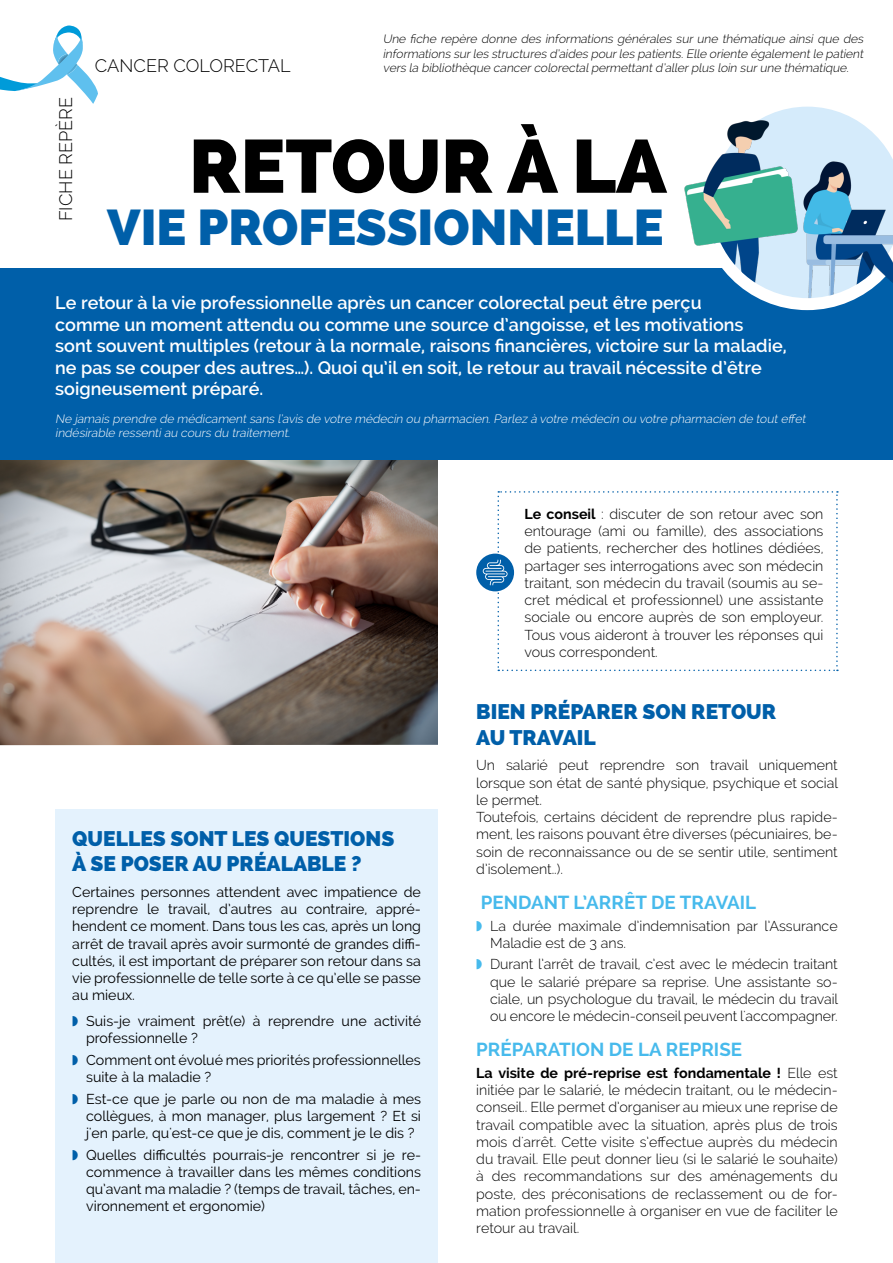
<style>
.page{position:relative;width:893px;height:1263px;background:#fff}
.page>*{position:absolute;margin:0;border:0;box-sizing:border-box;transform-origin:0 0}
.t1{font:800 75px "Raleway";color:#000}
.t2{font:800 49.95px "Raleway";color:#005fa9}
.t3{font:800 21px/25.2px "Raleway";color:#005fa9}
.t4{font:700 18.75px "Raleway";color:#47baec}
.t5{font:600 18px/21.6px "Raleway";color:#fff}
.t6{font:300 18px "Raleway";color:#000}
.t7{font:300 14.25px/17.2px "Raleway";color:#000;text-align:justify}
.t8{font:14.25px/17.2px "Raleway";color:#000;text-align:justify}
.t9{font:italic 300 12px/14.4px "Raleway";color:#000;text-align:justify}
.t10{font:italic 300 12px/14.4px "Raleway";color:#fff}
.s1{color:#005fa9}
.s2{font-weight:700}
.s3{color:#47baec}
</style>
<div class="page">
<img style="left:0;top:460px;width:438px;height:285px">
<div style="left:0;top:269px;width:893px;height:191px;background:#005fa9"></div>
<svg style="left:0;top:26px;width:98px;height:78px"></svg>
<svg style="left:758px;top:298px;width:99px;height:12px"></svg>
<div style="left:55px;top:809px;width:383px;height:454px;background:#e4f2fd"></div>
<img style="left:679px;top:106px;width:214px;height:192px">
<div style="left:476px;top:554px;width:38px;height:37px;background:#005fa9;border-radius:50%"></div>
<svg style="left:483px;top:491px;width:355px;height:180px"></svg>
<p class="t6" style="left:55px;top:221px;width:126px;rotate:-90deg">FICHE REPÈRE</p>
<p class="t6" style="left:95px;top:55px;width:197px">CANCER COLORECTAL</p>
<p class="t9" style="left:383px;top:32px;width:484px">Une fiche repère donne des informations générales sur une thématique ainsi que des informations surles structures d’aides pourles patients.Elle oriente égalementle patient vers la bibliothèque cancercolorectalpermettantd’allerplus loin surune thématique.</p>
<p class="t1" style="left:189px;top:123px;width:479px">RETOUR À LA</p>
<p class="t2" style="left:107px;top:198px;width:558px">VIE PROFESSIONNELLE</p>
<p class="t5" style="left:55px;top:292px;width:733px">Le retour à la vie professionnelle après un cancer colorectal peut être perçu<br>comme un moment attendu ou comme une source d’angoisse, et les motivations<br>sont souvent multiples (retour à la normale, raisons financières, victoire sur la maladie, ne pas se couper des autres…). Quoi qu’il en soit, le retour au travail nécessite d’être soigneusement préparé.</p>
<p class="t10" style="left:55px;top:411px;width:754px">Ne jamais prendre de médicamentsans l’avis de votre médecin ou pharmacien.Parlez à votre médecin ou votre pharmacien de touteffet indésirable ressentiau cours du traitement.</p>
<p class="t3" style="left:72px;top:826px;width:324px">QUELLES SONT LES QUESTIONS<br>À SE POSER AU PRÉALABLE ?</p>
<p class="t8" style="left:72px;top:883px;width:350px">Certaines personnes attendent avec impatience de reprendre le travail, d’autres au contraire, appré&shy;hendent ce moment. Dans tous les cas, après un long arrêt de travail après avoir surmonté de grandes diffi&shy;cultés, il est important de préparer son retour dans sa vie professionnelle de telle sorte à ce qu’elle se passe au mieux.</p>
<p class="t8" style="left:86px;top:1012px;width:337px;text-indent:-14px"><span class="s1">◗</span> Suis-je vraiment prêt(e) à reprendre une activité professionnelle ?</p>
<p class="t8" style="left:86px;top:1051px;width:336px;text-indent:-14px"><span class="s1">◗</span> Comment ont évolué mes priorités professionnelles suite à la maladie ?</p>
<p class="t8" style="left:86px;top:1090px;width:336px;text-indent:-14px"><span class="s1">◗</span> Est-ce que je parle ou non de ma maladie à mes collègues, à mon manager, plus largement ? Et si j'en parle, qu'est-ce que je dis, comment je le dis ?</p>
<p class="t8" style="left:86px;top:1146px;width:337px;text-indent:-14px"><span class="s1">◗</span> Quelles difficultés pourrais-je rencontrer si je re&shy;commence à travailler dans les mêmes conditions qu’avant ma maladie ? (temps de travail, tâches, en&shy;vironnement et ergonomie)</p>
<p class="t7" style="left:524px;top:505px;width:300px"><span class="s2">Le conseil</span> : discuter de son retour avec son entourage (ami ou famille), des associations de patients, rechercher des hotlines dédiées, partager ses interrogations avec son médecin traitant, son médecin du travail (soumis au se&shy;cret médical et professionnel) une assistante sociale ou encore auprès de son employeur.<br>Tous vous aideront à trouver les réponses qui vous correspondent.</p>
<p class="t3" style="left:476px;top:699px;width:301px">BIEN PRÉPARER SON RETOUR<br>AU TRAVAIL</p>
<p class="t7" style="left:476px;top:757px;width:363px">Un salarié peut reprendre son travail uniquement lorsque son état de santé physique, psychique et social le permet.</p>
<p class="t7" style="left:476px;top:808px;width:363px">Toutefois, certains décident de reprendre plus rapide&shy;ment, les raisons pouvant être diverses (pécuniaires, be&shy;soin de reconnaissance ou de se sentir utile, sentiment d’isolement..).</p>
<p class="t4" style="left:476px;top:892px;width:282px">● PENDANT L’ARRÊT DE TRAVAIL</p>
<p class="t7" style="left:490px;top:917px;width:349px;text-indent:-14px"><span class="s3">◗</span> La durée maximale d’indemnisation par l’Assurance<br>Maladie est de 3 ans.</p>
<p class="t7" style="left:490px;top:956px;width:350px;text-indent:-14px"><span class="s3">◗</span> Durant l’arrêt de travail, c’est avec le médecin traitant que le salarié prépare sa reprise. Une assistante so&shy;ciale, un psychologue du travail, le médecin du travail ou encore le médecin-conseil peuvent l'accompagner.</p>
<p class="t4" style="left:476px;top:1039px;width:267px">PRÉPARATION DE LA REPRISE</p>
<p class="t7" style="left:476px;top:1064px;width:363px"><span class="s2">La visite de pré-reprise est fondamentale !</span> Elle est initiée par le salarié, le médecin traitant, ou le médecin&shy;conseil.. Elle permet d’organiser au mieux une reprise de travail compatible avec la situation, après plus de trois mois d'arrêt. Cette visite s’effectue auprès du médecin du travail. Elle peut donner lieu (si le salarié le souhaite) à des recommandations sur des aménagements du poste, des préconisations de reclassement ou de for&shy;mation professionnelle à organiser en vue de faciliter le retour au travail.</p>
</div>
